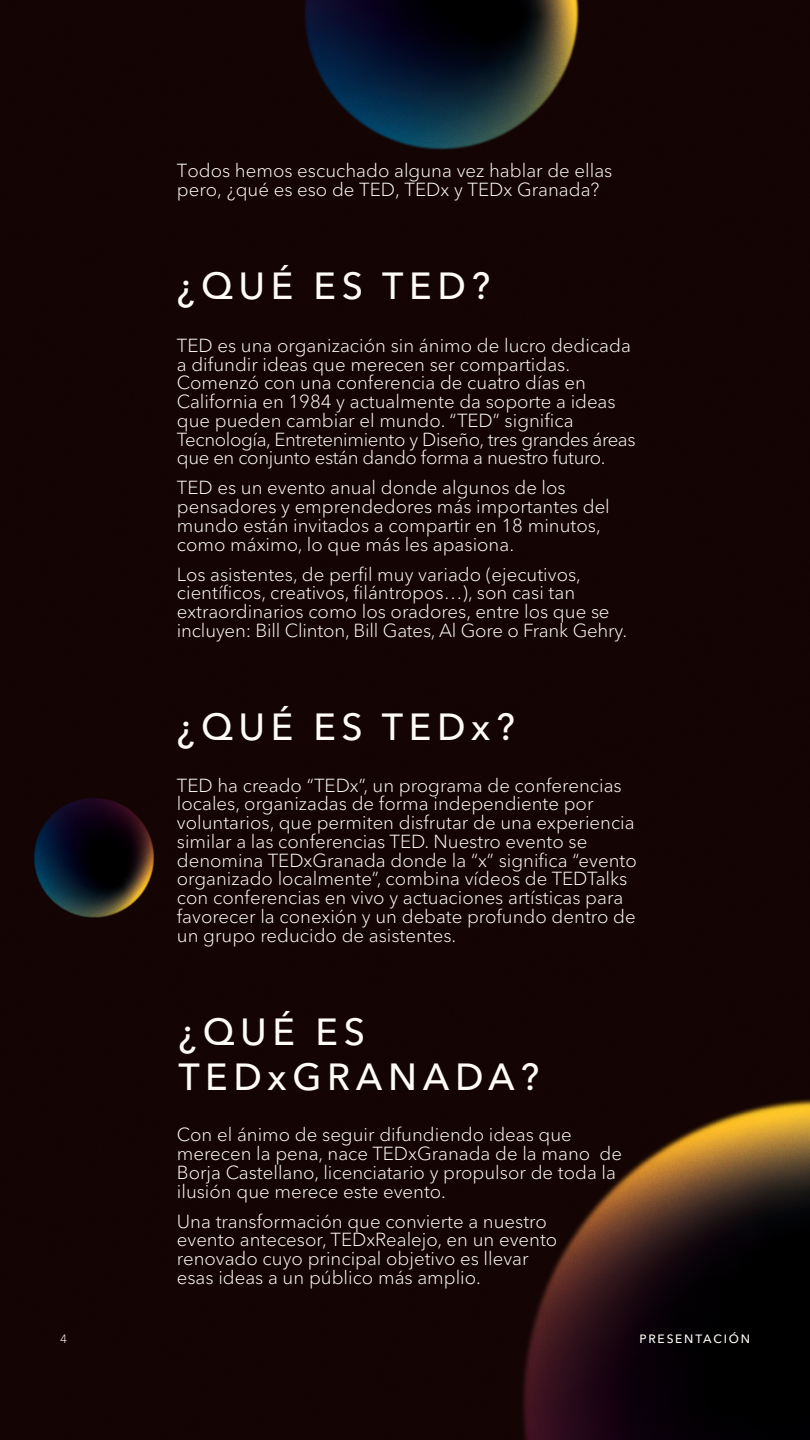
<style>
.page{position:relative;width:810px;height:1440px;background:#fff}
.page>*{position:absolute;margin:0;border:0;box-sizing:border-box;transform-origin:0 0}
.t1{font:500 37.5px/45px "Avenir Next Cyr";letter-spacing:.15em;color:#fefcf5}
.t2{font:300 18.75px/18.8px "Avenir Next Cyr";color:#fefcf5}
.t3{font:500 12px "Avenir Next Cyr";letter-spacing:.15em;color:#fefcf5}
.t4{font:300 12px "Avenir Next Cyr";color:#fefcf5}
</style>
<div class="page">
<img style="left:0;top:0;width:810px;height:1440px">
<p class="t2" style="left:177px;top:161px;width:437px;line-height:19.5px">Todos hemos escuchado alguna vez hablar de ellas pero, ¿qué es eso de TED, TEDx y TEDx Granada?</p>
<h1 class="t1" style="left:177px;top:264px;width:315px">¿QUÉ ES TED?</h1>
<p class="t2" style="left:177px;top:336px;width:460px">TED es una organización sin ánimo de lucro dedicada a difundir ideas que merecen ser compartidas.<br>Comenzó con una conferencia de cuatro días en California en 1984 y actualmente da soporte a ideas que pueden cambiar el mundo. “TED” significa Tecnología, Entretenimiento y Diseño, tres grandes áreas que en conjunto están dando forma a nuestro futuro.</p>
<p class="t2" style="left:177px;top:478px;width:435px">TED es un evento anual donde algunos de los pensadores y emprendedores más importantes del mundo están invitados a compartir en 18 minutos, como máximo, lo que más les apasiona.</p>
<p class="t2" style="left:177px;top:565px;width:452px">Los asistentes, de perfil muy variado (ejecutivos, científicos, creativos, filántropos…), son casi tan extraordinarios como los oradores, entre los que se incluyen: Bill Clinton, Bill Gates, Al Gore o Frank Gehry.</p>
<h1 class="t1" style="left:177px;top:705px;width:339px">¿QUÉ ES TEDx?</h1>
<p class="t2" style="left:177px;top:776px;width:462px">TED ha creado “TEDx”, un programa de conferencias locales, organizadas de forma independiente por voluntarios, que permiten disfrutar de una experiencia similar a las conferencias TED. Nuestro evento se denomina TEDxGranada donde la “x” significa “evento organizado localmente”, combina vídeos de TEDTalks con conferencias en vivo y actuaciones artísticas para favorecer la conexión y un debate profundo dentro de un grupo reducido de asistentes.</p>
<h1 class="t1" style="left:178px;top:1009px;width:362px">¿QUÉ ES<br>TEDxGRANADA?</h1>
<p class="t2" style="left:177px;top:1126px;width:447px">Con el ánimo de seguir difundiendo ideas que merecen la pena, nace TEDxGranada de la mano de Borja Castellano, licenciatario y propulsor de toda la ilusión que merece este evento.</p>
<p class="t2" style="left:177px;top:1212px;width:382px">Una transformación que convierte a nuestro evento antecesor, TEDxRealejo, en un evento renovado cuyo principal objetivo es llevar esas ideas a un público más amplio.</p>
<p class="t4" style="left:60px;top:1331px;width:8px">4</p>
<p class="t3" style="left:640px;top:1331px;width:112px">PRESENTACIÓN</p>
</div>
